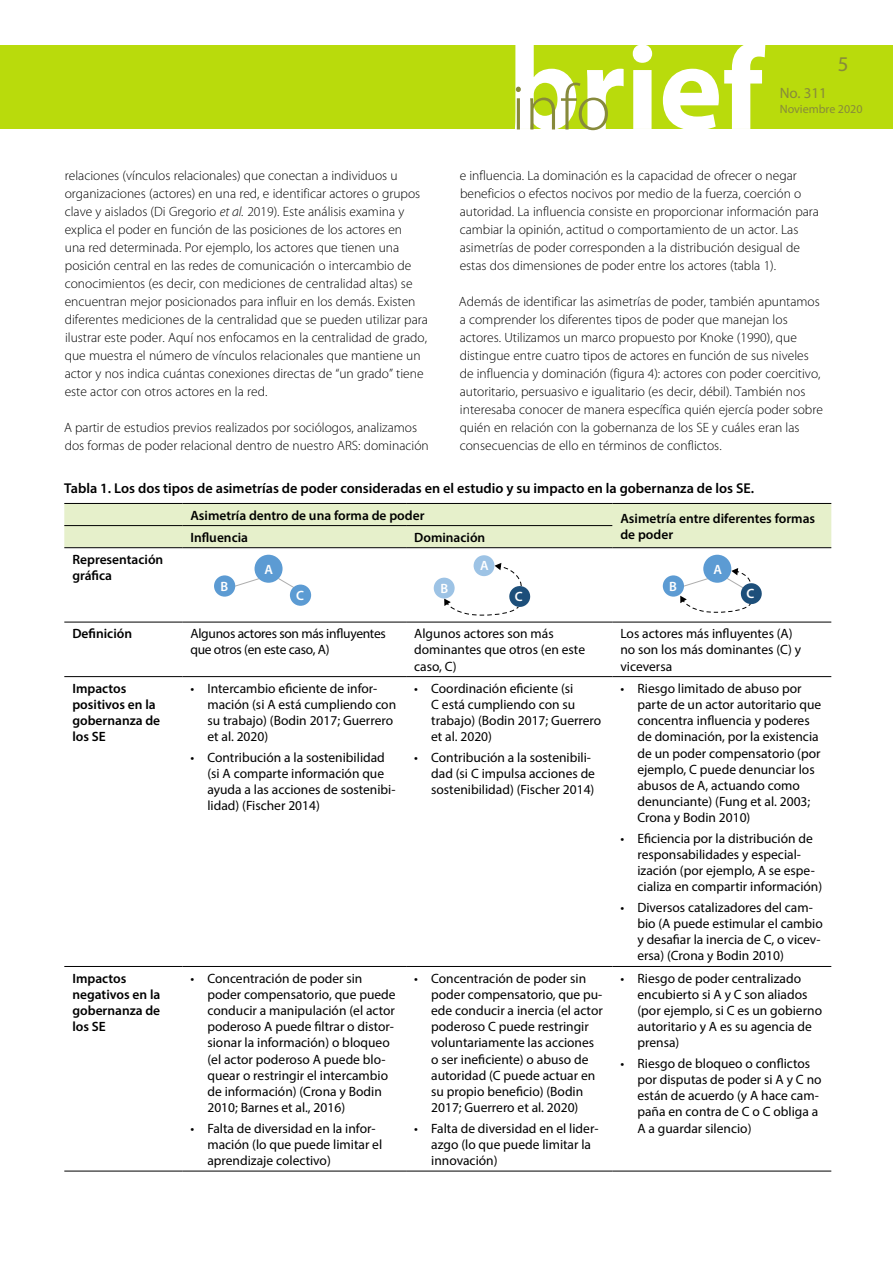
<style>
.page{position:relative;width:893px;height:1263px;background:#fff}
.page>*{position:absolute;margin:0;border:0;box-sizing:border-box;transform-origin:0 0}
.t1{font:21px "Myriad Pro";color:#878a3b}
.t2{font:15px "Myriad Pro";color:#878a3b}
.t3{font:600 14.25px "Myriad Pro";color:#000}
.t4{font:13.5px/16.2px "Myriad Pro";color:#000}
.t5{font:300 13.5px/18px "Myriad Pro";color:#000}
.t6{font:600 13.5px/16.2px "Myriad Pro";color:#000}
.t7{font:13.5px/16.2px "Myriad Pro";letter-spacing:-.02em;color:#000}
.t8{font:600 13.5px "Myriad Pro";color:#fff}
.t9{font:12px "Myriad Pro";color:#878a3b}
.s1{font-style:italic}
</style>
<div class="page">
<div style="left:0;top:45px;width:893px;height:84px;background:#b9db0c"></div>
<svg style="left:515px;top:45px;width:250px;height:85px"></svg>
<div style="left:64px;top:504px;width:767px;height:43px;background:#e6f0cb"></div>
<svg style="left:64px;top:548px;width:767px;height:623px"></svg>
<hr style="left:64px;top:525px;width:118px;height:1px;background:#000">
<hr style="left:182px;top:525px;width:224px;height:1px;background:#000">
<hr style="left:406px;top:525px;width:206px;height:1px;background:#000">
<hr style="left:64px;top:547px;width:118px;height:1px;background:#000">
<hr style="left:182px;top:547px;width:224px;height:1px;background:#000">
<hr style="left:64px;top:622px;width:118px;height:1px;background:#000">
<hr style="left:182px;top:622px;width:224px;height:1px;background:#000">
<hr style="left:406px;top:622px;width:206px;height:1px;background:#000">
<hr style="left:612px;top:622px;width:219px;height:1px;background:#000">
<hr style="left:64px;top:676px;width:118px;height:1px;background:#000">
<hr style="left:182px;top:676px;width:224px;height:1px;background:#000">
<hr style="left:406px;top:676px;width:206px;height:1px;background:#000">
<hr style="left:612px;top:676px;width:219px;height:1px;background:#000">
<hr style="left:64px;top:966px;width:118px;height:1px;background:#000">
<hr style="left:182px;top:966px;width:224px;height:1px;background:#000">
<hr style="left:406px;top:966px;width:206px;height:1px;background:#000">
<hr style="left:612px;top:966px;width:219px;height:1px;background:#000">
<hr style="left:64px;top:1171px;width:118px;height:1px;background:#000">
<hr style="left:182px;top:1171px;width:224px;height:1px;background:#000">
<hr style="left:406px;top:1171px;width:206px;height:1px;background:#000">
<hr style="left:612px;top:1171px;width:219px;height:1px;background:#000">
<hr style="left:64px;top:503px;width:118px;height:1px;background:#000">
<hr style="left:182px;top:503px;width:224px;height:1px;background:#000">
<hr style="left:406px;top:503px;width:206px;height:1px;background:#000">
<hr style="left:612px;top:503px;width:219px;height:1px;background:#000">
<hr style="left:406px;top:547px;width:206px;height:1px;background:#000">
<hr style="left:612px;top:547px;width:219px;height:1px;background:#000">
<svg style="left:234px;top:578px;width:26px;height:9px"></svg>
<svg style="left:277px;top:577px;width:19px;height:12px"></svg>
<div style="left:214px;top:575px;width:21px;height:22px;background:#5c9bd3;border-radius:50%"></div>
<div style="left:290px;top:584px;width:21px;height:22px;background:#5c9bd3;border-radius:50%"></div>
<div style="left:255px;top:555px;width:28px;height:28px;background:#5c9bd3;border-radius:50%"></div>
<div style="left:474px;top:555px;width:20px;height:21px;background:#9dc3e5;border-radius:50%"></div>
<div style="left:434px;top:578px;width:21px;height:20px;background:#9dc3e5;border-radius:50%"></div>
<svg style="left:444px;top:563px;width:87px;height:53px"></svg>
<div style="left:663px;top:575px;width:21px;height:22px;background:#5c9bd3;border-radius:50%"></div>
<div style="left:703px;top:555px;width:28px;height:28px;background:#5c9bd3;border-radius:50%"></div>
<svg style="left:680px;top:568px;width:82px;height:45px"></svg>
<h1 class="t1" style="left:838px;top:51px;width:12px">5</h1>
<p class="t5" style="left:65px;top:166px;width:365px">relaciones (vínculos relacionales) que conectan a individuos u organizaciones (actores) en una red, e identificar actores o grupos clave y aislados (Di Gregorio <span class="s1">et al.</span> 2019). Este análisis examina y explica el poder en función de las posiciones de los actores en<br>una red determinada. Por ejemplo, los actores que tienen una posición central en las redes de comunicación o intercambio de conocimientos (es decir, con mediciones de centralidad altas) se encuentran mejor posicionados para influir en los demás. Existen diferentes mediciones de la centralidad que se pueden utilizar para ilustrar este poder. Aquí nos enfocamos en la centralidad de grado, que muestra el número de vínculos relacionales que mantiene un actor y nos indica cuántas conexiones directas de “un grado” tiene este actor con otros actores en la red.</p>
<p class="t5" style="left:64px;top:418px;width:366px">A partir de estudios previos realizados por sociólogos, analizamos dos formas de poder relacional dentro de nuestro ARS: dominación</p>
<p class="t2" style="left:780px;top:84px;width:49px">No. 311</p>
<p class="t9" style="left:780px;top:102px;width:84px">Noviembre 2020</p>
<p class="t5" style="left:460px;top:166px;width:361px">e influencia. La dominación es la capacidad de ofrecer o negar beneficios o efectos nocivos por medio de la fuerza, coerción o autoridad. La influencia consiste en proporcionar información para cambiar la opinión, actitud o comportamiento de un actor. Las asimetrías de poder corresponden a la distribución desigual de estas dos dimensiones de poder entre los actores (tabla 1).</p>
<p class="t5" style="left:459px;top:292px;width:365px">Además de identificar las asimetrías de poder, también apuntamos a comprender los diferentes tipos de poder que manejan los actores. Utilizamos un marco propuesto por Knoke (1990), que distingue entre cuatro tipos de actores en función de sus niveles de influencia y dominación (figura 4): actores con poder coercitivo, autoritario, persuasivo e igualitario (es decir, débil). También nos interesaba conocer de manera específica quién ejercía poder sobre quién en relación con la gobernanza de los SE y cuáles eran las consecuencias de ello en términos de conflictos.</p>
<p class="t3" style="left:64px;top:479px;width:691px">Tabla 1. Los dos tipos de asimetrías de poder consideradas en el estudio y su impacto en la gobernanza de los SE.</p>
<p class="t6" style="left:190px;top:507px;width:236px">Asimetría dentro de una forma de poder</p>
<p class="t6" style="left:620px;top:510px;width:196px">Asimetría entre diferentes formas de poder</p>
<p class="t6" style="left:190px;top:529px;width:59px">Influencia</p>
<p class="t6" style="left:414px;top:529px;width:73px">Dominación</p>
<p class="t6" style="left:72px;top:551px;width:92px">Representación gráfica</p>
<p class="t8" style="left:220px;top:577px;width:9px">B</p>
<p class="t8" style="left:265px;top:560px;width:10px">A</p>
<p class="t8" style="left:296px;top:587px;width:9px">C</p>
<p class="t8" style="left:441px;top:580px;width:9px">B</p>
<p class="t8" style="left:480px;top:557px;width:10px">A</p>
<p class="t8" style="left:515px;top:588px;width:9px">C</p>
<p class="t8" style="left:669px;top:577px;width:9px">B</p>
<p class="t8" style="left:713px;top:560px;width:10px">A</p>
<p class="t8" style="left:746px;top:585px;width:9px">C</p>
<p class="t6" style="left:72px;top:625px;width:61px">Definición</p>
<p class="t7" style="left:190px;top:625px;width:197px">Algunos actores son más influyentes que otros (en este caso, A)</p>
<p class="t4" style="left:414px;top:625px;width:172px">Algunos actores son más dominantes que otros (en este caso, C)</p>
<p class="t4" style="left:620px;top:625px;width:182px">Los actores más influyentes (A) no son los más dominantes (C) y viceversa</p>
<p class="t6" style="left:72px;top:680px;width:89px">Impactos positivos en la gobernanza de los SE</p>
<p class="t4" style="left:207px;top:680px;width:190px;text-indent:-17px">• Intercambio eficiente de infor&shy;mación (si A está cumpliendo con su trabajo) (Bodin 2017; Guerrero et al. 2020)</p>
<p class="t4" style="left:207px;top:749px;width:190px;text-indent:-17px">• Contribución a la sostenibilidad (si A comparte información que ayuda a las acciones de sostenibi&shy;lidad) (Fischer 2014)</p>
<p class="t4" style="left:431px;top:680px;width:172px;text-indent:-17px">• Coordinación eficiente (si<br>C está cumpliendo con su trabajo) (Bodin 2017; Guerrero et al. 2020)</p>
<p class="t4" style="left:431px;top:749px;width:165px;text-indent:-17px">• Contribución a la sostenibili&shy;dad (si C impulsa acciones de sostenibilidad) (Fischer 2014)</p>
<p class="t4" style="left:637px;top:680px;width:185px;text-indent:-17px">• Riesgo limitado de abuso por parte de un actor autoritario que concentra influencia y poderes de dominación, por la existencia de un poder compensatorio (por ejemplo, C puede denunciar los abusos de A, actuando como denunciante) (Fung et al. 2003;<br>Crona y Bodin 2010)</p>
<p class="t4" style="left:637px;top:830px;width:186px;text-indent:-17px">• Eficiencia por la distribución de responsabilidades y especial&shy;ización (por ejemplo, A se espe&shy;cializa en compartir información)</p>
<p class="t4" style="left:637px;top:899px;width:187px;text-indent:-17px">• Diversos catalizadores del cam&shy;bio (A puede estimular el cambio y desafiar la inercia de C, o vicev&shy;ersa) (Crona y Bodin 2010)</p>
<p class="t6" style="left:72px;top:970px;width:89px">Impactos negativos en la gobernanza de los SE</p>
<p class="t4" style="left:207px;top:970px;width:190px;text-indent:-17px">• Concentración de poder sin poder compensatorio, que puede conducir a manipulación (el actor poderoso A puede filtrar o distor&shy;sionar la información) o bloqueo (el actor poderoso A puede blo&shy;quear o restringir el intercambio de información) (Crona y Bodin<br>2010; Barnes et al., 2016)</p>
<p class="t4" style="left:207px;top:1120px;width:176px;text-indent:-17px">• Falta de diversidad en la infor&shy;mación (lo que puede limitar el aprendizaje colectivo)</p>
<p class="t4" style="left:431px;top:970px;width:173px;text-indent:-17px">• Concentración de poder sin poder compensatorio, que pu&shy;ede conducir a inercia (el actor poderoso C puede restringir voluntariamente las acciones o ser ineficiente) o abuso de autoridad (C puede actuar en su propio beneficio) (Bodin<br>2017; Guerrero et al. 2020)</p>
<p class="t4" style="left:431px;top:1120px;width:169px;text-indent:-17px">• Falta de diversidad en el lider&shy;azgo (lo que puede limitar la innovación)</p>
<p class="t4" style="left:637px;top:970px;width:186px;text-indent:-17px">• Riesgo de poder centralizado encubierto si A y C son aliados (por ejemplo, si C es un gobierno autoritario y A es su agencia de prensa)</p>
<p class="t4" style="left:637px;top:1055px;width:186px;text-indent:-17px">• Riesgo de bloqueo o conflictos por disputas de poder si A y C no están de acuerdo (y A hace cam&shy;paña en contra de C o C obliga a<br>A a guardar silencio)</p>
</div>
